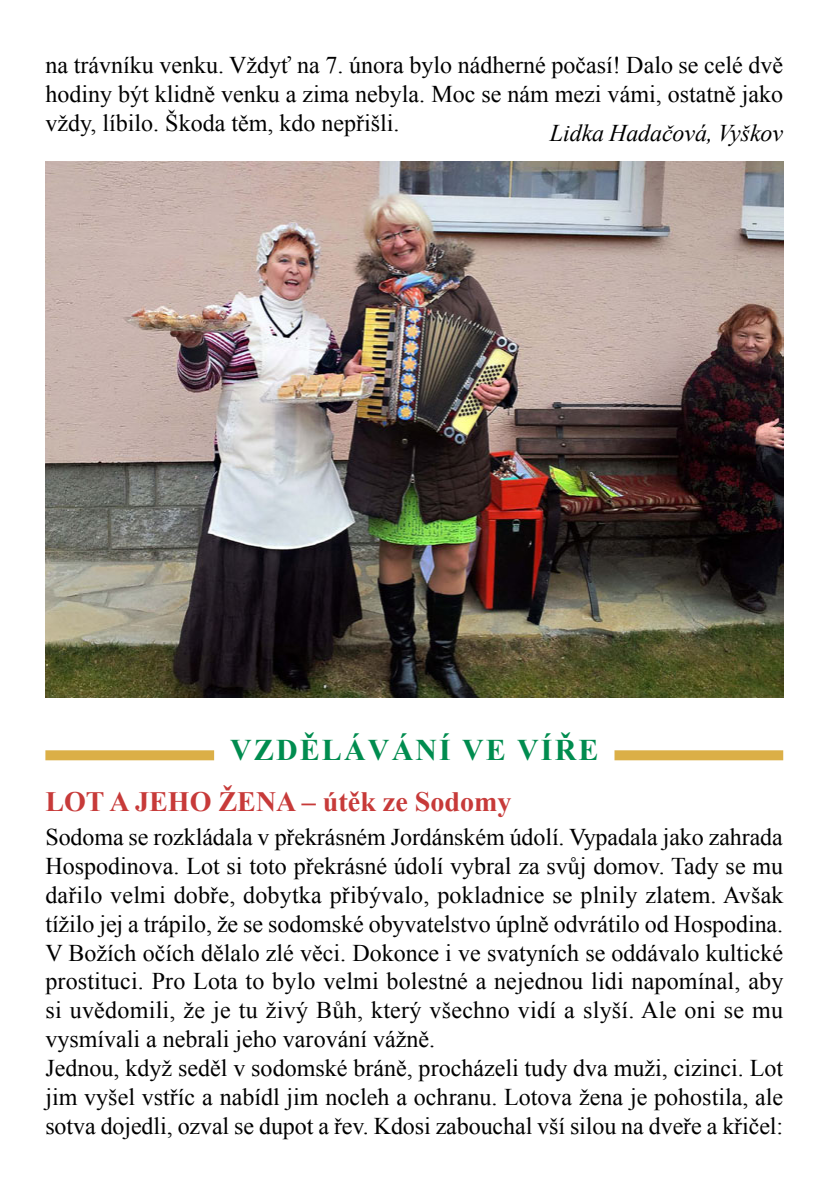
<style>
.page{position:relative;width:840px;height:1191px;background:#fff}
.page>*{position:absolute;margin:0;border:0;box-sizing:border-box;transform-origin:0 0}
.ZN_nadpis_bloku{font:700 30px "Times New Roman";letter-spacing:.07em;color:#008c4f}
.Normální{font:700 28px "Times New Roman";color:#c73a39}
.Normální-2{font:24px/28.8px "Times New Roman";color:#000;text-align:justify}
.Normální-3{font:italic 24px "Times New Roman";letter-spacing:-.005em;color:#000}
</style>
<div class="page">
<div style="left:45px;top:750px;width:737px;height:10px;background:#dbaf47"></div>
<div style="left:214px;top:749px;width:400px;height:20px;background:#fff"></div>
<img style="left:45px;top:162px;width:737px;height:535px">
<p class="Normální-2" style="left:45px;top:51px;width:738px">na trávníku venku. Vždyť na 7. února bylo nádherné počasí! Dalo se celé dvě hodiny být klidně venku a zima nebyla. Moc se nám mezi vámi, ostatně jako vždy, líbilo. Škoda těm, kdo nepřišli.</p>
<p class="Normální-3" style="left:549px;top:116px;width:234px">Lidka Hadačová, Vyškov</p>
<p class="ZN_nadpis_bloku" style="left:230px;top:729px;width:369px">VZDĚLÁVÁNÍ VE VÍŘE</p>
<p class="Normální" style="left:45px;top:782px;width:467px">LOT A JEHO ŽENA – útěk ze Sodomy</p>
<p class="Normální-2" style="left:45px;top:822px;width:739px">Sodoma se rozkládala v překrásném Jordánském údolí. Vypadala jako zahrada Hospodinova. Lot si toto překrásné údolí vybral za svůj domov. Tady se mu dařilo velmi dobře, dobytka přibývalo, pokladnice se plnily zlatem. Avšak tížilo jej a trápilo, že se sodomské obyvatelstvo úplně odvrátilo od Hospodina.<br>V Božích očích dělalo zlé věci. Dokonce i ve svatyních se oddávalo kultické prostituci. Pro Lota to bylo velmi bolestné a nejednou lidi napomínal, aby si uvědomili, že je tu živý Bůh, který všechno vidí a slyší. Ale oni se mu vysmívali a nebrali jeho varování vážně.</p>
<p class="Normální-2" style="left:45px;top:1053px;width:739px">Jednou, když seděl v sodomské bráně, procházeli tudy dva muži, cizinci. Lot jim vyšel vstříc a nabídl jim nocleh a ochranu. Lotova žena je pohostila, ale sotva dojedli, ozval se dupot a řev. Kdosi zabouchal vší silou na dveře a křičel:</p>
</div>
